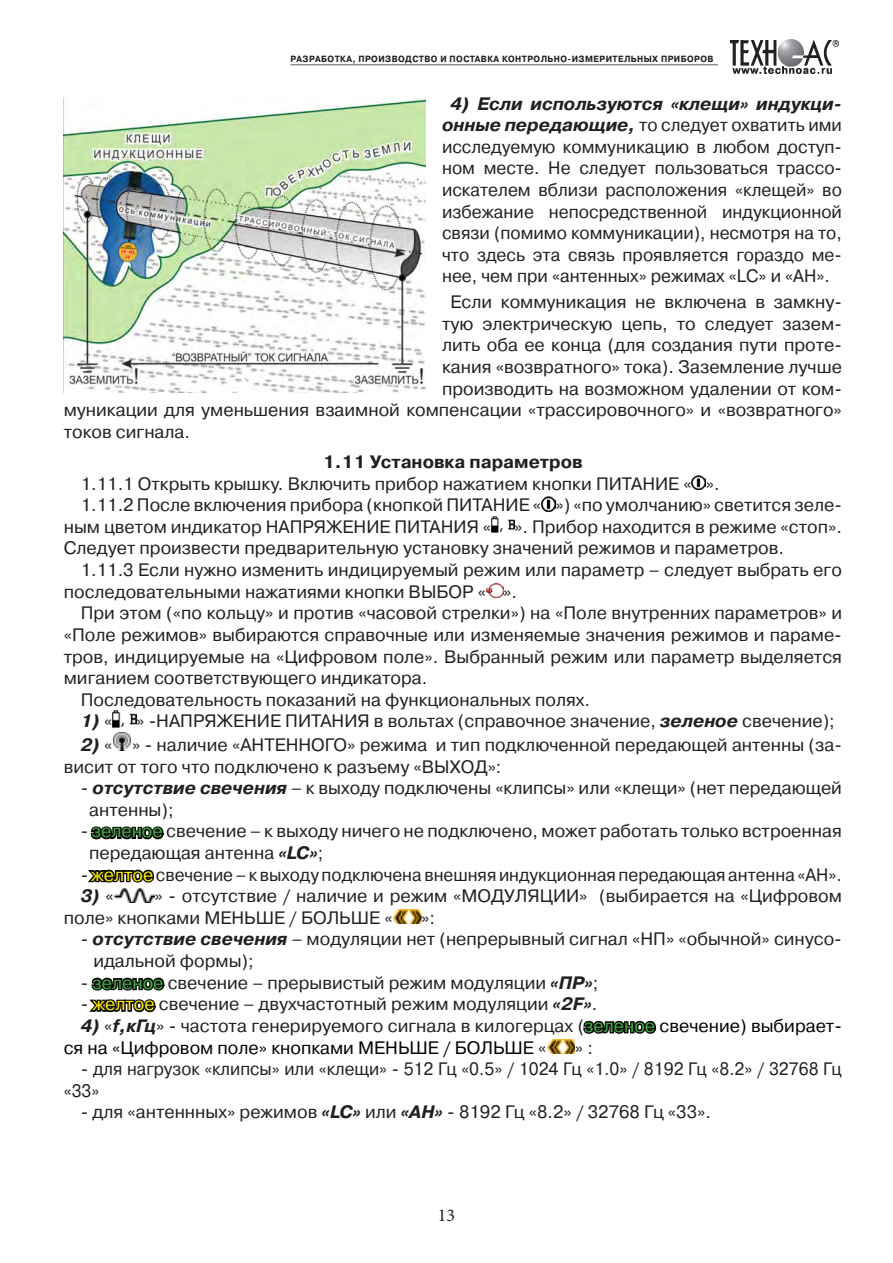
<style>
.page{position:relative;width:893px;height:1263px;background:#fff}
.page>*{position:absolute;margin:0;border:0;box-sizing:border-box;transform-origin:0 0}
.t1{font:18px/21.6px "Pragmatica C";color:#231f20}
.t2{font:18px/21.6px "Pragmatica C";color:#000}
.t3{font:700 18px "Pragmatica C";color:#231f20}
.t4{font:italic 700 18px "Pragmatica C";color:#231f20}
.t5{font:18px "Minion Pro";color:#231f20}
.t6{font:700 9px "Pragmatica C";letter-spacing:.05em;color:#231f20;scale:.93 1}
.s1{font-weight:700;font-style:italic}
.s2{font-weight:400;font-style:normal}
.s3{color:#40ae49}
.s4{color:#fff101}
.s5{font-weight:700;font-style:italic;color:#231f20}
.s6{color:#231f20}
</style>
<div class="page">
<img style="left:731px;top:40px;width:107px;height:33px">
<hr style="left:291px;top:64px;width:427px;height:1px;background:#6c6d70">
<img style="left:64px;top:98px;width:361px;height:294px">
<img style="left:692px;top:475px;width:14px;height:15px">
<img style="left:541px;top:497px;width:14px;height:14px">
<img style="left:491px;top:517px;width:23px;height:16px">
<img style="left:486px;top:583px;width:17px;height:15px">
<img style="left:112px;top:711px;width:24px;height:16px">
<img style="left:113px;top:733px;width:17px;height:17px">
<svg style="left:90px;top:826px;width:74px;height:14px"></svg>
<svg style="left:88px;top:869px;width:67px;height:14px"></svg>
<img style="left:115px;top:888px;width:39px;height:14px">
<img style="left:393px;top:910px;width:28px;height:14px">
<svg style="left:89px;top:977px;width:76px;height:36px"></svg>
<svg style="left:583px;top:1020px;width:74px;height:14px"></svg>
<img style="left:547px;top:1039px;width:28px;height:14px">
<p class="t6" style="left:291px;top:54px;width:456px">РАЗРАБОТКА, ПРОИЗВОДСТВО И ПОСТАВКА КОНТРОЛЬНО-ИЗМЕРИТЕЛЬНЫХ ПРИБОРОВ</p>
<p class="t1" style="left:442px;top:93px;width:401px;text-align:justify;text-indent:8px"><span class="s1">4) Если используются «клещи» индукци&shy;онные передающие,</span> то следует охватить ими исследуемую коммуникацию в любом доступ&shy;ном месте. Не следует пользоваться трассо&shy;искателем вблизи расположения «клещей» во избежание непосредственной индукционной связи (помимо коммуникации), несмотря на то, что здесь эта связь проявляется гораздо ме&shy;нее, чем при «антенных» режимах «LC» и «АН».</p>
<p class="t1" style="left:64px;top:291px;width:780px;text-align:right">Если коммуникация не включена в замкну-<br>тую электрическую цепь, то следует зазем-<br>лить оба ее конца (для создания пути проте-<br>кания «возвратного» тока). Заземление лучше<br>производить на возможном удалении от ком-<br>муникации для уменьшения взаимной компенсации «трассировочного» и «возвратного»</p>
<p class="t1" style="left:64px;top:421px;width:128px">токов сигнала.</p>
<p class="t3" style="left:323px;top:452px;width:261px">1.11 Установка параметров</p>
<p class="t1" style="left:81px;top:473px;width:641px">1.11.1 Открыть крышку. Включить прибор нажатием кнопки ПИТАНИЕ « ».</p>
<p class="t1" style="left:64px;top:494px;width:780px;text-indent:17px">1.11.2 После включения прибора (кнопкой ПИТАНИЕ « ») «по умолчанию» светится зеле&shy;ным цветом индикатор НАПРЯЖЕНИЕ ПИТАНИЯ «</p>
<p class="t1" style="left:64px;top:516px;width:780px;text-indent:450px">». Прибор находится в режиме «стоп».<br>Следует произвести предварительную установку значений режимов и параметров.</p>
<p class="t1" style="left:64px;top:559px;width:780px;text-indent:17px">1.11.3 Если нужно изменить индицируемый режим или параметр – следует выбрать его последовательными нажатиями кнопки ВЫБОР « ».</p>
<p class="t1" style="left:64px;top:602px;width:780px;text-align:justify;text-indent:17px">При этом («по кольцу» и против «часовой стрелки») на «Поле внутренних параметров» и «Поле режимов» выбираются справочные или изменяемые значения режимов и параме&shy;тров, индицируемые на «Цифровом поле». Выбранный режим или параметр выделяется миганием соответствующего индикатора.</p>
<p class="t1" style="left:81px;top:689px;width:511px">Последовательность показаний на функциональных полях.</p>
<p class="t4" style="left:81px;top:711px;width:33px">1) <span class="s2">«</span></p>
<p class="t1" style="left:136px;top:710px;width:700px">» -НАПРЯЖЕНИЕ ПИТАНИЯ в вольтах (справочное значение, <span class="s1">зеленое</span> свечение);</p>
<p class="t1" style="left:64px;top:734px;width:780px;text-indent:17px"><span class="s1">2)</span> « » - наличие «АНТЕННОГО» режима и тип подключенной передающей антенны (за&shy;висит от того что подключено к разъему «ВЫХОД»:</p>
<p class="t1" style="left:81px;top:777px;width:763px">- <span class="s1">отсутствие свечения</span> – к выходу подключены «клипсы» или «клещи» (нет передающей</p>
<p class="t1" style="left:89px;top:799px;width:86px">антенны);</p>
<p class="t1" style="left:81px;top:820px;width:763px">- <span class="s3">зеленое</span> свечение – к выходу ничего не подключено, может работать только встроенная</p>
<p class="t1" style="left:89px;top:842px;width:236px">передающая антенна <span class="s1">«LC»</span>;</p>
<p class="t1" style="left:81px;top:864px;width:763px">- <span class="s4">желтое</span> свечение – к выходу подключена внешняя индукционная передающая антенна «АН».</p>
<p class="t4" style="left:81px;top:886px;width:35px">3) <span class="s2">«</span></p>
<p class="t1" style="left:64px;top:885px;width:780px;text-indent:91px">» - отсутствие / наличие и режим «МОДУЛЯЦИИ» (выбирается на «Цифровом поле» кнопками МЕНЬШЕ / БОЛЬШЕ «</p>
<p class="t1" style="left:421px;top:907px;width:15px">»:</p>
<p class="t1" style="left:81px;top:928px;width:763px">- <span class="s1">отсутствие свечения</span> – модуляции нет (непрерывный сигнал «НП» «обычной» синусо-</p>
<p class="t1" style="left:93px;top:950px;width:162px">идальной формы);</p>
<p class="t1" style="left:81px;top:972px;width:519px">- <span class="s3">зеленое</span> свечение – прерывистый режим модуляции <span class="s1">«ПР»</span>;</p>
<p class="t1" style="left:81px;top:993px;width:518px">- <span class="s4">желтое</span> свечение – двухчастотный режим модуляции <span class="s1">«2F»</span>.</p>
<p class="t2" style="left:64px;top:1015px;width:780px;text-indent:17px"><span class="s5">4)</span> <span class="s6">«</span><span class="s5">f,кГц</span><span class="s6">» - частота генерируемого сигнала в килогерцах (</span><span class="s3">зеленое</span> свечение) выбирает&shy;ся на «Цифровом поле» кнопками МЕНЬШЕ / БОЛЬШЕ <span class="s6">«</span></p>
<p class="t1" style="left:575px;top:1036px;width:20px">» :</p>
<p class="t1" style="left:64px;top:1058px;width:779px;text-indent:17px">- для нагрузок «клипсы» или «клещи» - 512 Гц «0.5» / 1024 Гц «1.0» / 8192 Гц «8.2» / 32768 Гц «33»</p>
<p class="t1" style="left:81px;top:1101px;width:632px">- для «антеннных» режимов <span class="s1">«LC»</span> или <span class="s1">«АН»</span> - 8192 Гц «8.2» / 32768 Гц «33».</p>
<p class="t5" style="left:438px;top:1203px;width:19px">13</p>
</div>
